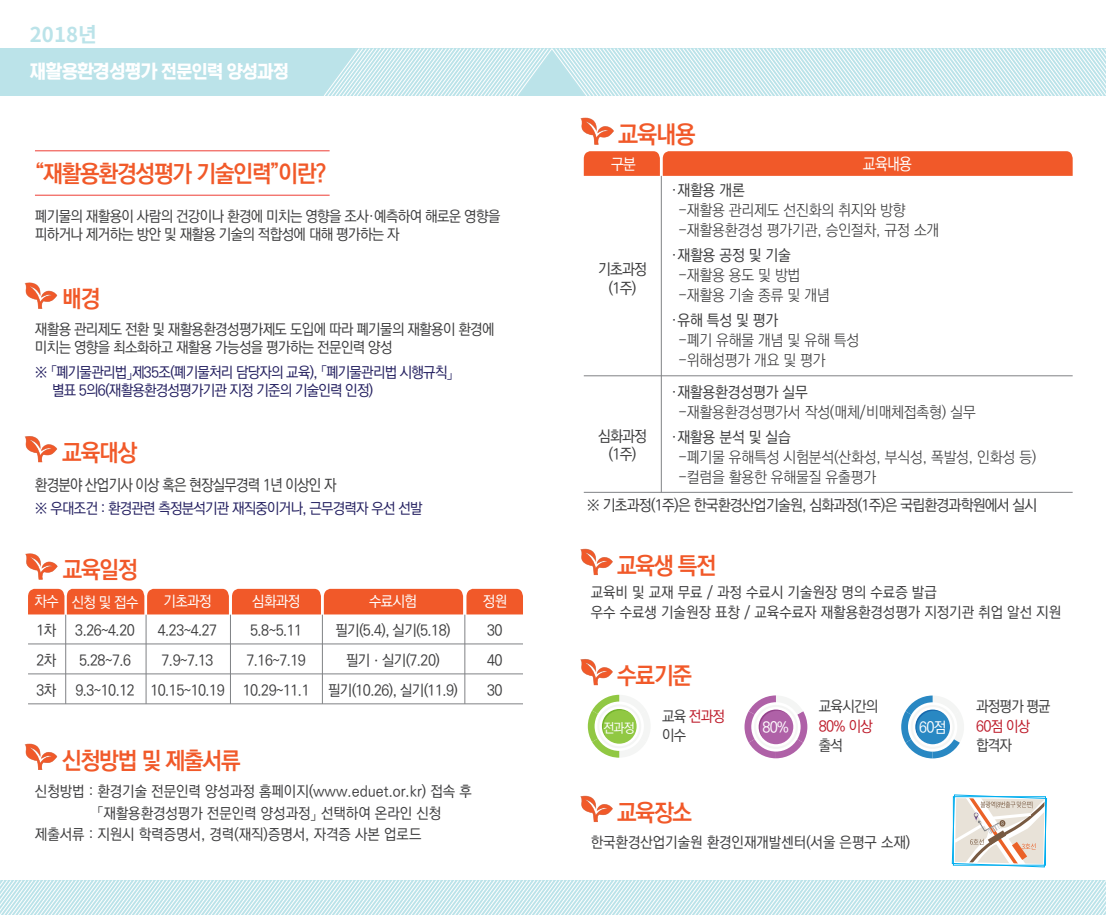
<style>
.page{position:relative;width:1106px;height:915px;background:#fff}
.page>*{position:absolute;margin:0;border:0;box-sizing:border-box;transform-origin:0 0}
.t1{font:700 24.45px "Ko Pub Dotum";color:#f15929;scale:.94 1}
.t2{font:700 23.85px "Ko Pub Dotum";letter-spacing:-.05em;color:#f15929;scale:.95 1}
.t3{font:700 23.7px "Ko Pub Dotum";color:#f15929;scale:.94 1}
.t4{font:700 20.4px "Noto Sans CJ Kkr";color:#bbe3e9}
.t5{font:19.2px "San Ds M";letter-spacing:-.025em;color:#fff}
.t6{font:500 16.35px "Ko Pub Dotum";color:#fff;scale:.9 1}
.t7{font:500 15.9px "Ko Pub Dotum";letter-spacing:-.05em;color:#3e3e3f;scale:.9 1}
.t8{font:300 15.45px/20.1px "Ko Pub Dotum";letter-spacing:-.01em;color:#3e3e3f;scale:.95 1}
.t9{font:500 15.45px/18.5px "Ko Pub Dotum";letter-spacing:-.05em;color:#3e3e3f;text-align:center;scale:.95 1}
.t10{font:500 15.45px "Ko Pub Dotum";letter-spacing:-.01em;color:#3e3e3f;scale:.95 1}
.t11{font:500 15.45px "Ko Pub Dotum";color:#fff;scale:.95 1}
.t12{font:500 15px/29.4px "Ko Pub Dotum";letter-spacing:-.04em;color:#3e3e3f;scale:.95 1}
.t13{font:500 15px/19.5px "Ko Pub Dotum";color:#3e3e3f;scale:.95 1}
.t14{font:500 15px/18px "Ko Pub Dotum";letter-spacing:-.05em;color:#252161;scale:.95 1}
.t15{font:500 15px "Ko Pub Dotum";letter-spacing:-.04em;color:#fff;scale:.95 1}
.t16{font:500 15px "Ko Pub Dotum";letter-spacing:-.05em;color:#be1d2c;scale:.95 1}
.t17{font:500 13.05px "Ko Pub Dotum";color:#fff;scale:.95 1}
.s1{font-size:18.75px}
.s2{color:#be1d2c}
</style>
<div class="page">
<div style="left:0;top:49px;width:1106px;height:47px;background:#bbe3e9"></div>
<svg style="left:744px;top:695px;width:63px;height:63px"></svg>
<svg style="left:901px;top:695px;width:63px;height:63px"></svg>
<svg style="left:588px;top:694px;width:62px;height:63px"></svg>
<svg style="left:580px;top:659px;width:33px;height:26px"></svg>
<svg style="left:25px;top:436px;width:32px;height:26px"></svg>
<svg style="left:25px;top:282px;width:32px;height:27px"></svg>
<svg style="left:0;top:880px;width:1106px;height:34px"></svg>
<svg style="left:323px;top:48px;width:783px;height:48px"></svg>
<svg style="left:25px;top:743px;width:32px;height:26px"></svg>
<svg style="left:580px;top:795px;width:33px;height:26px"></svg>
<svg style="left:951px;top:794px;width:96px;height:73px"></svg>
<hr style="left:35px;top:150px;width:294px;height:1px;background:#ee3e35">
<hr style="left:35px;top:195px;width:294px;height:1px;background:#ee3e35">
<svg style="left:25px;top:553px;width:33px;height:26px"></svg>
<svg style="left:28px;top:588px;width:495px;height:26px;background:#f16438"></svg>
<hr style="left:28px;top:643px;width:495px;height:1px;background:#808285">
<hr style="left:28px;top:703px;width:495px;height:1px;background:#808285">
<hr style="left:28px;top:673px;width:495px;height:1px;background:#808285">
<hr style="left:65px;top:614px;width:1px;height:89px;background:#808285">
<hr style="left:146px;top:614px;width:1px;height:89px;background:#808285">
<hr style="left:230px;top:614px;width:1px;height:89px;background:#808285">
<hr style="left:322px;top:614px;width:1px;height:89px;background:#808285">
<hr style="left:464px;top:614px;width:1px;height:89px;background:#808285">
<svg style="left:584px;top:151px;width:488px;height:25px;background:#f15c2d"></svg>
<svg style="left:580px;top:118px;width:34px;height:27px"></svg>
<hr style="left:584px;top:375px;width:488px;height:1px;background:#808285">
<hr style="left:584px;top:492px;width:488px;height:1px;background:#808285">
<hr style="left:661px;top:176px;width:1px;height:316px;background:#808285">
<svg style="left:580px;top:548px;width:33px;height:27px"></svg>
<h3 class="t4" style="left:30px;top:23px;width:68px">2018년</h3>
<p class="t5" style="left:30px;top:62px;width:260px">재활용환경성평가 <span class="s1">전문인력 양성과정</span></p>
<h2 class="t2" style="left:35px;top:162px;width:308px">“재활용환경성평가 기술인력”이란?</h2>
<p class="t12" style="left:35px;top:208px;width:491px;line-height:18px">폐기물의 재활용이 사람의 건강이나 환경에 미치는 영향을 조사·예측하여 해로운 영향을 피하거나 제거하는 방안 및 재활용 기술의 적합성에 대해 평가하는 자</p>
<h2 class="t2" style="left:62px;top:287px;width:42px">배경</h2>
<p class="t12" style="left:35px;top:320px;width:485px;line-height:18px">재활용 관리제도 전환 및 재활용환경성평가제도 도입에 따라 폐기물의 재활용이 환경에 미치는 영향을 최소화하고 재활용 가능성을 평가하는 전문인력 양성</p>
<p class="t14" style="left:52px;top:364px;width:424px;text-indent:-17px">※ 「폐기물관리법」제35조(폐기물처리 담당자의 교육), 「폐기물관리법 시행규칙」별표 5의6(재활용환경성평가기관 지정 기준의 기술인력 인정)</p>
<h2 class="t2" style="left:62px;top:440px;width:81px">교육대상</h2>
<p class="t7" style="left:35px;top:476px;width:336px">환경분야 산업기사 이상 혹은 현장실무경력 1년 이상인 자</p>
<p class="t14" style="left:35px;top:499px;width:409px">※ 우대조건 : 환경관련 측정분석기관 재직중이거나, 근무경력자 우선 선발</p>
<h3 class="t3" style="left:63px;top:557px;width:81px">교육일정</h3>
<p class="t15" style="left:35px;top:594px;width:27px">차수</p>
<p class="t15" style="left:252px;top:594px;width:52px">심화과정</p>
<p class="t15" style="left:164px;top:594px;width:52px">기초과정</p>
<p class="t15" style="left:72px;top:594px;width:72px">신청 및 접수</p>
<p class="t15" style="left:369px;top:594px;width:52px">수료시험</p>
<p class="t15" style="left:483px;top:594px;width:27px">정원</p>
<p class="t12" style="left:37px;top:616px;width:22px;text-align:justify">1차 2차 3차</p>
<p class="t12" style="left:75px;top:616px;width:64px">3.26~4.20<br>5.28~7.6</p>
<p class="t12" style="left:75px;top:675px;width:64px">9.3~10.12</p>
<p class="t12" style="left:158px;top:616px;width:64px">4.23~4.27<br>7.9~7.13</p>
<p class="t12" style="left:150px;top:675px;width:80px">10.15~10.19</p>
<p class="t12" style="left:246px;top:616px;width:64px">5.8~5.11<br>7.16~7.19</p>
<p class="t12" style="left:243px;top:675px;width:72px">10.29~11.1</p>
<p class="t12" style="left:335px;top:616px;width:123px;text-align:center">필기(5.4), 실기(5.18) 필기ㆍ실기(7.20)</p>
<p class="t12" style="left:328px;top:675px;width:138px">필기(10.26), 실기(11.9)</p>
<p class="t12" style="left:487px;top:616px;width:18px">30<br>40</p>
<p class="t12" style="left:487px;top:675px;width:18px">30</p>
<h2 class="t2" style="left:62px;top:747px;width:189px">신청방법 및 제출서류</h2>
<p class="t13" style="left:35px;top:782px;width:461px">신청방법 : 환경기술 전문인력 양성과정 홈페이지(www.eduet.or.kr) 접속 후</p>
<p class="t13" style="left:97px;top:803px;width:364px">「재활용환경성평가 전문인력 양성과정」 선택하여 온라인 신청</p>
<p class="t13" style="left:35px;top:824px;width:408px">제출서류 : 지원시 학력증명서, 경력(재직)증명서, 자격증 사본 업로드</p>
<h1 class="t1" style="left:618px;top:122px;width:84px">교육내용</h1>
<p class="t11" style="left:611px;top:156px;width:28px">구분</p>
<p class="t6" style="left:863px;top:155px;width:56px">교육내용</p>
<p class="t9" style="left:598px;top:260px;width:53px">기초과정 (1주)</p>
<p class="t9" style="left:598px;top:427px;width:53px">심화과정 (1주)</p>
<p class="t9" style="left:671px;top:182px;width:79px">·재활용 개론</p>
<p class="t8" style="left:678px;top:201px;width:276px">-재활용 관리제도 선진화의 취지와 방향 -재활용환경성 평가기관, 승인절차, 규정 소개</p>
<p class="t9" style="left:671px;top:246px;width:128px">·재활용 공정 및 기술</p>
<p class="t8" style="left:678px;top:266px;width:161px">-재활용 용도 및 방법 -재활용 기술 종류 및 개념</p>
<p class="t9" style="left:671px;top:311px;width:114px">·유해 특성 및 평가</p>
<p class="t8" style="left:678px;top:331px;width:191px">-폐기 유해물 개념 및 유해 특성 -위해성평가 개요 및 평가</p>
<p class="t10" style="left:671px;top:385px;width:146px">·재활용환경성평가 실무</p>
<p class="t8" style="left:678px;top:403px;width:314px">-재활용환경성평가서 작성(매체/비매체접촉형) 실무</p>
<p class="t9" style="left:671px;top:428px;width:128px">·재활용 분석 및 실습</p>
<p class="t8" style="left:678px;top:448px;width:378px">-폐기물 유해특성 시험분석(산화성, 부식성, 폭발성, 인화성 등) -컬럼을 활용한 유해물질 유출평가</p>
<p class="t9" style="left:586px;top:496px;width:476px">※ 기초과정(1주)은 한국환경산업기술원, 심화과정(1주)은 국립환경과학원에서 실시</p>
<h2 class="t2" style="left:617px;top:553px;width:106px">교육생 특전</h2>
<p class="t13" style="left:590px;top:583px;width:496px">교육비 및 교재 무료 / 과정 수료시 기술원장 명의 수료증 발급<br>우수 수료생 기술원장 표창 / 교육수료자 재활용환경성평가 지정기관 취업 알선 지원</p>
<h2 class="t2" style="left:617px;top:663px;width:81px">수료기준</h2>
<p class="t17" style="left:603px;top:720px;width:34px">전과정</p>
<p class="t12" style="left:662px;top:707px;width:68px;line-height:19.2px">교육 <span class="s2">전과정 </span>이수</p>
<p class="t15" style="left:762px;top:719px;width:30px">80%</p>
<p class="t12" style="left:819px;top:692px;width:64px">교육시간의</p>
<p class="t16" style="left:819px;top:718px;width:58px">80% 이상</p>
<p class="t12" style="left:819px;top:730px;width:27px">출석</p>
<p class="t15" style="left:919px;top:719px;width:30px">60점</p>
<h2 class="t2" style="left:617px;top:799px;width:81px">교육장소</h2>
<p class="t13" style="left:590px;top:832px;width:338px">한국환경산업기술원 환경인재개발센터(서울 은평구 소재)</p>
<p class="t12" style="left:976px;top:692px;width:80px">과정평가 평균</p>
<p class="t16" style="left:976px;top:718px;width:58px">60점 이상</p>
<p class="t12" style="left:976px;top:730px;width:39px">합격자</p>
</div>
